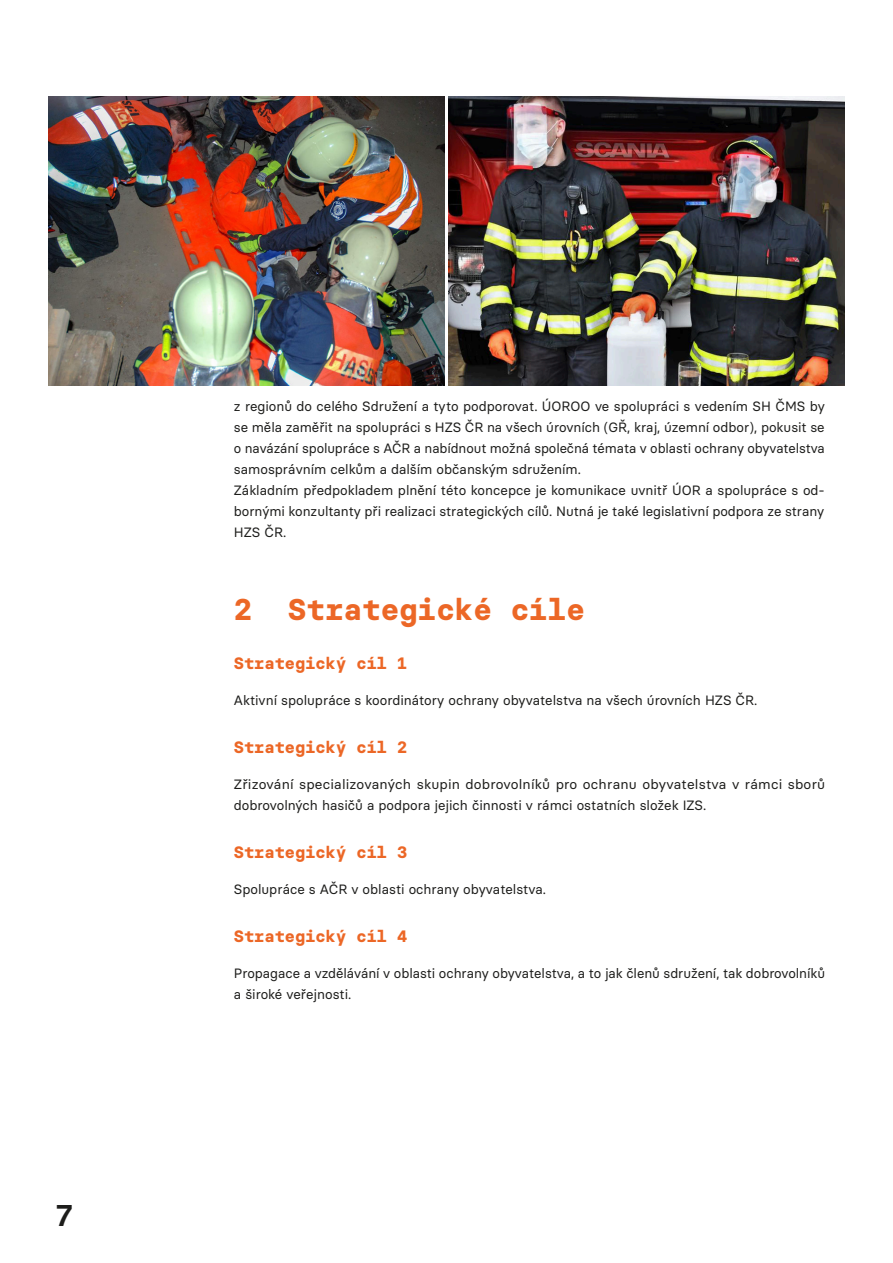
<style>
.page{position:relative;width:893px;height:1263px;background:#fff}
.page>*{position:absolute;margin:0;border:0;box-sizing:border-box;transform-origin:0 0}
.t1{font:700 30px "Basier Circle Mono";color:#ec6726}
.t2{font:600 30px "Basier Circle Mono";color:#1d1d1b}
.t3{font:700 16.5px "Basier Circle Mono";color:#ec6726}
.t4{font:13.5px/21px "Basier Circle";color:#1d1d1b}
</style>
<div class="page">
<img style="left:49px;top:96px;width:396px;height:289px">
<img style="left:448px;top:96px;width:396px;height:289px">
<h1 class="t2" style="left:55px;top:1196px;width:20px">7</h1>
<p class="t4" style="left:234px;top:396px;width:593px">z regionů do celého Sdružení a tyto podporovat. ÚOROO ve spolupráci s vedením SH ČMS by se měla zaměřit na spolupráci s HZS ČR na všech úrovních (GŘ, kraj, územní odbor), pokusit se o navázání spolupráce s AČR a nabídnout možná společná témata v oblasti ochrany obyvatelstva samosprávním celkům a dalším občanským sdružením.<br>Základním předpokladem plnění této koncepce je komunikace uvnitř ÚOR a spolupráce s od&shy;bornými konzultanty při realizaci strategických cílů. Nutná je také legislativní podpora ze strany HZS ČR.</p>
<h1 class="t1" style="left:234px;top:590px;width:353px">2 Strategické cíle</h1>
<p class="t3" style="left:234px;top:653px;width:175px">Strategický cíl 1</p>
<p class="t4" style="left:234px;top:690px;width:525px">Aktivní spolupráce s koordinátory ochrany obyvatelstva na všech úrovních HZS ČR.</p>
<p class="t3" style="left:234px;top:737px;width:175px">Strategický cíl 2</p>
<p class="t4" style="left:234px;top:774px;width:593px">Zřizování specializovaných skupin dobrovolníků pro ochranu obyvatelstva v rámci sborů dobrovolných hasičů a podpora jejich činnosti v rámci ostatních složek IZS.</p>
<p class="t3" style="left:234px;top:842px;width:175px">Strategický cíl 3</p>
<p class="t4" style="left:234px;top:879px;width:314px">Spolupráce s AČR v oblasti ochrany obyvatelstva.</p>
<p class="t3" style="left:234px;top:926px;width:175px">Strategický cíl 4</p>
<p class="t4" style="left:234px;top:963px;width:593px">Propagace a vzdělávání v oblasti ochrany obyvatelstva, a to jak členů sdružení, tak dobrovolníků a široké veřejnosti.</p>
</div>
